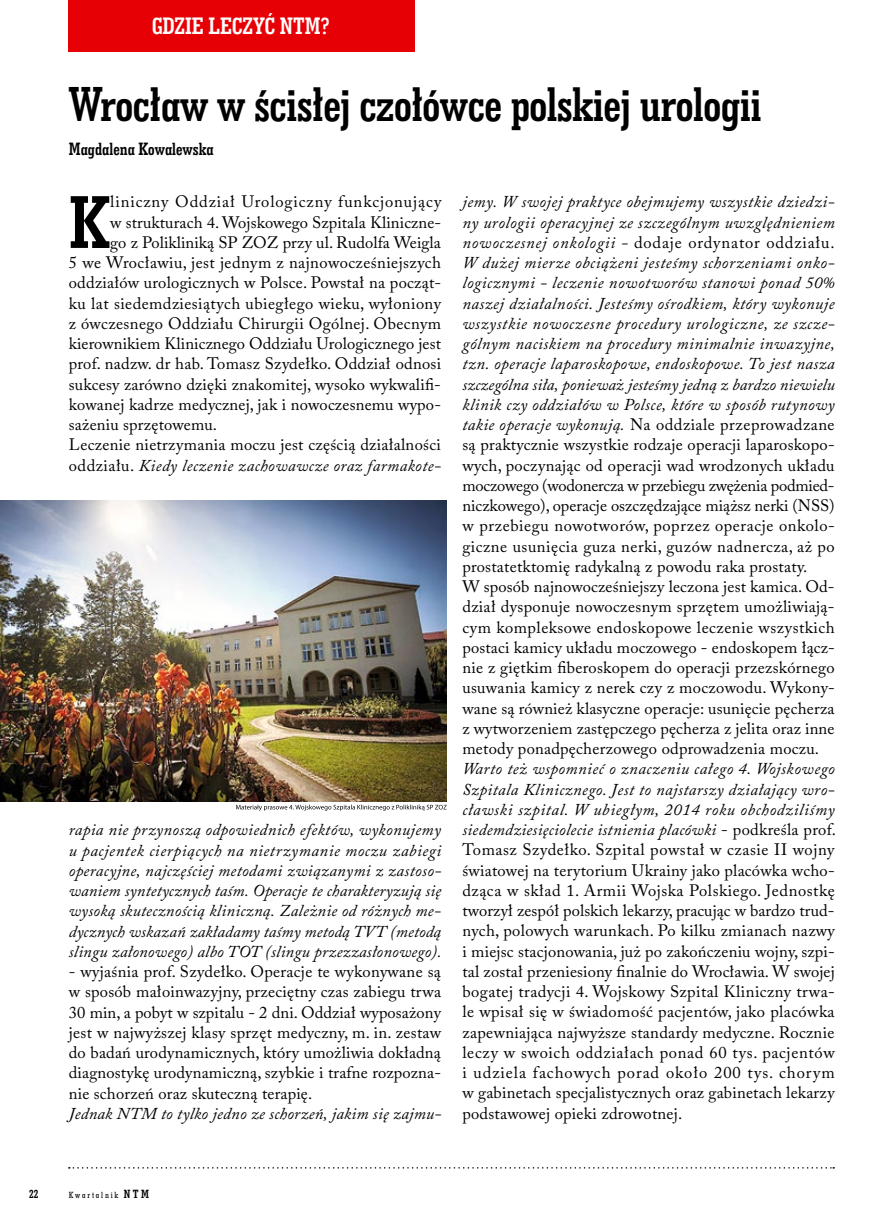
<style>
.page{position:relative;width:885px;height:1225px;background:#fff}
.page>*{position:absolute;margin:0;border:0;box-sizing:border-box;transform-origin:0 0}
.t1{font:75.9px "Geo Slab 703 Bd Cn EU Normal";color:#000}
.t2{font:49.5px "Geo Slab 703 Bd Cn EU Normal";letter-spacing:-.01em;color:#000}
.t3{font:24px "Geo Slab 703 Bd Cn EU Normal";color:#fff}
.t4{font:18px "Geo Slab 703 Bd Cn EU Normal";color:#000}
.t5{font:16.5px/20.2px "Adobe Caslon Pro";letter-spacing:.015em;color:#000;text-align:justify}
.t6{font:italic 16.5px/20.2px "Adobe Caslon Pro";letter-spacing:.015em;color:#000;text-align:justify}
.t7{font:16.5px "Adobe Caslon Pro";letter-spacing:.055em;color:#000}
.t8{font:12px "Geo Slab 703 Bd Cn EU Normal";color:#000}
.t9{font:9px "Geo Slab 703 Md Cn EU Normal";letter-spacing:.2em;color:#000}
.s1{font-style:italic}
.s2{font-style:normal}
.s3{font-family:"Geo Slab 703 Bd Cn EU Normal";font-size:12px}
</style>
<div class="page">
<div style="left:68px;top:0;width:347px;height:51px;background:#e60005"></div>
<svg style="left:69px;top:1167px;width:765px;height:1px"></svg>
<img style="left:0;top:501px;width:446px;height:300px">
<svg style="left:236px;top:804px;width:210px;height:7px"></svg>
<h3 class="t3" style="left:152px;top:11px;width:179px">GDZIE LECZYĆ NTM?</h3>
<h2 class="t2" style="left:69px;top:73px;width:694px">Wrocław w ścisłej czołówce polskiej urologii</h2>
<p class="t4" style="left:69px;top:138px;width:146px">Magdalena Kowalewska</p>
<h1 class="t1" style="left:69px;top:175px;width:42px">K</h1>
<p class="t7" style="left:110px;top:192px;width:332px">liniczny Oddział Urologiczny funkcjonujący</p>
<p class="t5" style="left:462px;top:191px;width:374px;text-align:left"><span class="s1">jemy. W swojej praktyce obejmujemy wszystkie dziedzi&shy;ny urologii operacyjnej ze szczególnym uwzględnieniem nowoczesnej onkologii -</span> dodaje ordynator oddziału.<br><span class="s1">W dużej mierze obciążeni jesteśmy schorzeniami onko&shy;logicznymi - leczenie nowotworów stanowi ponad 50% naszej działalności. Jesteśmy ośrodkiem, który wykonuje wszystkie nowoczesne procedury urologiczne, ze szcze&shy;gólnym naciskiem na procedury minimalnie inwazyjne, tzn. operacje laparoskopowe, endoskopowe. To jest nasza szczególna siła, ponieważ jesteśmy jedną z bardzo niewielu klinik czy oddziałów w Polsce, które w sposób rutynowy takie operacje wykonują.</span> Na oddziale przeprowadzane są praktycznie wszystkie rodzaje operacji laparoskopo&shy;wych, poczynając od operacji wad wrodzonych układu moczowego (wodonercza w przebiegu zwężenia podmied&shy;niczkowego), operacje oszczędzające miąższ nerki (NSS) w przebiegu nowotworów, poprzez operacje onkolo&shy;giczne usunięcia guza nerki, guzów nadnercza, aż po prostatetktomię radykalną z powodu raka prostaty.<br>W sposób najnowocześniejszy leczona jest kamica. Od&shy;dział dysponuje nowoczesnym sprzętem umożliwiają&shy;cym kompleksowe endoskopowe leczenie wszystkich postaci kamicy układu moczowego - endoskopem łącz&shy;nie z giętkim fiberoskopem do operacji przezskórnego usuwania kamicy z nerek czy z moczowodu. Wykony&shy;wane są również klasyczne operacje: usunięcie pęcherza z wytworzeniem zastępczego pęcherza z jelita oraz inne metody ponadpęcherzowego odprowadzenia moczu.</p>
<p class="t5" style="left:462px;top:758px;width:375px"><span class="s1">Warto też wspomnieć o znaczeniu całego 4. Wojskowego Szpitala Klinicznego. Jest to najstarszy działający wro&shy;cławski szpital. W ubiegłym, 2014 roku obchodziliśmy siedemdziesięciolecie istnienia placówki</span> - podkreśla prof.<br>Tomasz Szydełko. Szpital powstał w czasie II wojny światowej na terytorium Ukrainy jako placówka wcho&shy;dząca w skład 1. Armii Wojska Polskiego. Jednostkę tworzył zespół polskich lekarzy, pracując w bardzo trud&shy;nych, polowych warunkach. Po kilku zmianach nazwy i miejsc stacjonowania, już po zakończeniu wojny, szpi&shy;tal został przeniesiony finalnie do Wrocławia. W swojej bogatej tradycji 4. Wojskowy Szpital Kliniczny trwa&shy;le wpisał się w świadomość pacjentów, jako placówka zapewniająca najwyższe standardy medyczne. Rocznie leczy w swoich oddziałach ponad 60 tys. pacjentów i udziela fachowych porad około 200 tys. chorym w gabinetach specjalistycznych oraz gabinetach lekarzy podstawowej opieki zdrowotnej.</p>
<p class="t5" style="left:110px;top:212px;width:332px">w strukturach 4. Wojskowego Szpitala Kliniczne-</p>
<p class="t5" style="left:110px;top:232px;width:332px">go z Polikliniką SP ZOZ przy ul. Rudolfa Weigla</p>
<p class="t5" style="left:69px;top:252px;width:374px">5 we Wrocławiu, jest jednym z najnowocześniejszych</p>
<p class="t5" style="left:69px;top:273px;width:374px">oddziałów urologicznych w Polsce. Powstał na począt-</p>
<p class="t5" style="left:69px;top:293px;width:373px">ku lat siedemdziesiątych ubiegłego wieku, wyłoniony</p>
<p class="t5" style="left:69px;top:313px;width:374px">z ówczesnego Oddziału Chirurgii Ogólnej. Obecnym</p>
<p class="t5" style="left:69px;top:333px;width:373px">kierownikiem Klinicznego Oddziału Urologicznego jest</p>
<p class="t5" style="left:69px;top:353px;width:374px">prof. nadzw. dr hab. Tomasz Szydełko. Oddział odnosi</p>
<p class="t5" style="left:69px;top:374px;width:373px">sukcesy zarówno dzięki znakomitej, wysoko wykwalifi-</p>
<p class="t5" style="left:69px;top:394px;width:373px">kowanej kadrze medycznej, jak i nowoczesnemu wypo-</p>
<p class="t5" style="left:69px;top:414px;width:150px">sażeniu sprzętowemu.</p>
<p class="t5" style="left:69px;top:434px;width:373px">Leczenie nietrzymania moczu jest częścią działalności</p>
<p class="t6" style="left:69px;top:455px;width:373px"><span class="s2">oddziału.</span> Kiedy leczenie zachowawcze oraz farmakote-</p>
<p class="t6" style="left:69px;top:819px;width:374px">rapia nie przynoszą odpowiednich efektów, wykonujemy u pacjentek cierpiących na nietrzymanie moczu zabiegi operacyjne, najczęściej metodami związanymi z zastoso&shy;waniem syntetycznych taśm. Operacje te charakteryzują się wysoką skutecznością kliniczną. Zależnie od różnych me&shy;dycznych wskazań zakładamy taśmy metodą TVT (metodą slingu załonowego) albo TOT (slingu przezzasłonowego).</p>
<p class="t5" style="left:69px;top:961px;width:374px">- wyjaśnia prof. Szydełko. Operacje te wykonywane są w sposób małoinwazyjny, przeciętny czas zabiegu trwa 30 min, a pobyt w szpitalu - 2 dni. Oddział wyposażony jest w najwyższej klasy sprzęt medyczny, m. in. zestaw do badań urodynamicznych, który umożliwia dokładną diagnostykę urodynamiczną, szybkie i trafne rozpozna&shy;nie schorzeń oraz skuteczną terapię.</p>
<p class="t6" style="left:69px;top:1103px;width:374px">Jednak NTM to tylko jedno ze schorzeń, jakim się zajmu-</p>
<p class="t8" style="left:29px;top:1186px;width:11px">22</p>
<p class="t9" style="left:69px;top:1189px;width:82px">Kwartalnik <span class="s3">NTM</span></p>
</div>
